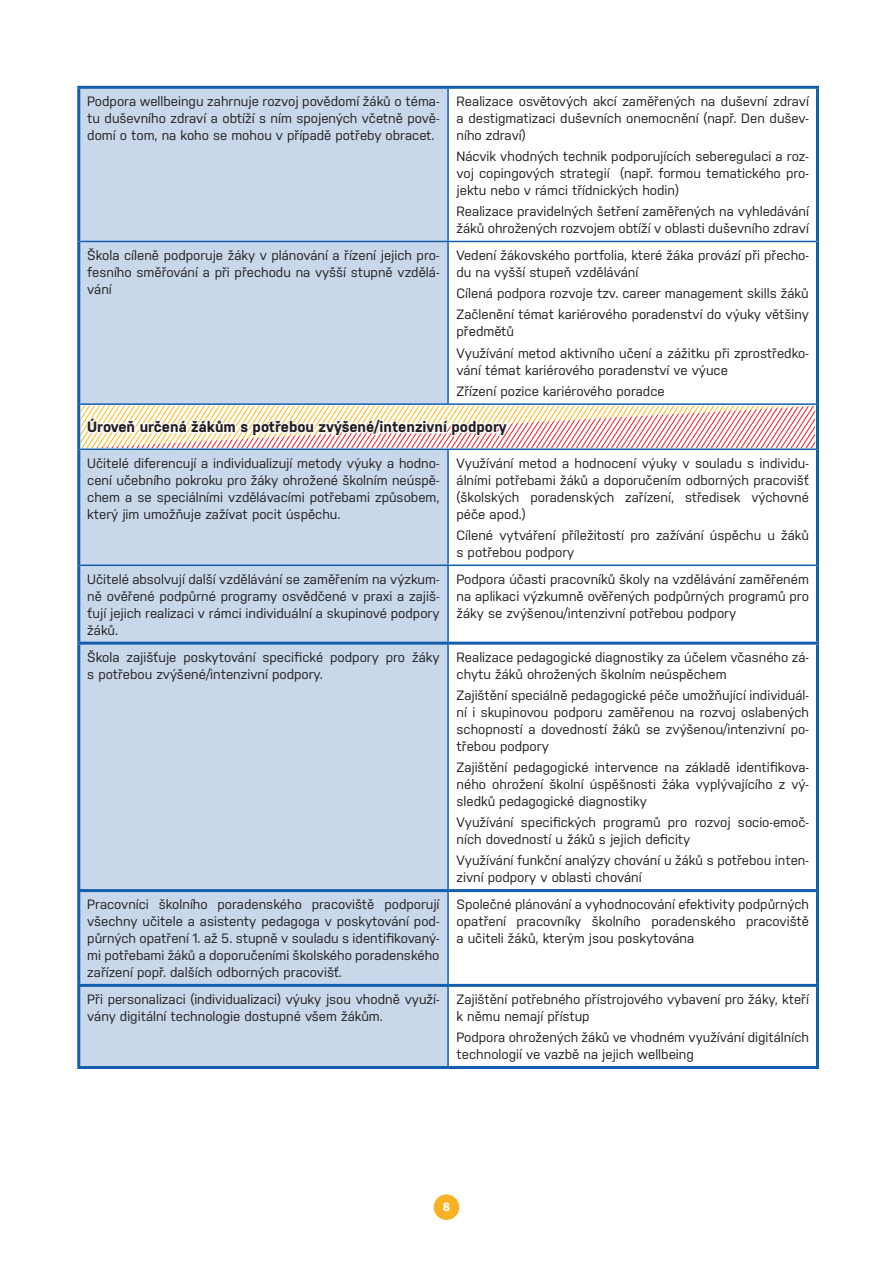
<style>
.page{position:relative;width:893px;height:1263px;background:#fff}
.page>*{position:absolute;margin:0;border:0;box-sizing:border-box;transform-origin:0 0}
.t1{font:700 15px "Nudista";color:#231f20}
.t2{font:13.5px/17px "Nudista";color:#231f20}
.t3{font:700 12px "Nudista";color:#fff}
</style>
<div class="page">
<div style="left:434px;top:1194px;width:25px;height:26px;background:#fbb125;border-radius:50%"></div>
<div style="left:80px;top:89px;width:367px;height:977px;background:#c8d7e9"></div>
<hr style="left:447px;top:89px;width:2px;height:152px;background:#135fae">
<hr style="left:80px;top:241px;width:368px;height:1px;background:#135fae">
<hr style="left:448px;top:241px;width:368px;height:1px;background:#135fae">
<hr style="left:447px;top:242px;width:2px;height:161px;background:#135fae">
<hr style="left:80px;top:403px;width:368px;height:2px;background:#135fae">
<hr style="left:448px;top:403px;width:368px;height:2px;background:#135fae">
<hr style="left:80px;top:448px;width:368px;height:2px;background:#135fae">
<hr style="left:448px;top:448px;width:368px;height:2px;background:#135fae">
<hr style="left:447px;top:450px;width:2px;height:114px;background:#135fae">
<hr style="left:80px;top:564px;width:368px;height:2px;background:#135fae">
<hr style="left:448px;top:564px;width:368px;height:2px;background:#135fae">
<hr style="left:447px;top:566px;width:2px;height:76px;background:#135fae">
<hr style="left:447px;top:645px;width:2px;height:244px;background:#135fae">
<hr style="left:447px;top:892px;width:2px;height:92px;background:#135fae">
<hr style="left:447px;top:987px;width:2px;height:79px;background:#135fae">
<hr style="left:77px;top:86px;width:371px;height:3px;background:#135fae">
<hr style="left:77px;top:89px;width:3px;height:152px;background:#135fae">
<hr style="left:448px;top:86px;width:371px;height:3px;background:#135fae">
<hr style="left:816px;top:89px;width:3px;height:152px;background:#135fae">
<hr style="left:77px;top:241px;width:3px;height:163px;background:#135fae">
<hr style="left:816px;top:241px;width:3px;height:163px;background:#135fae">
<hr style="left:77px;top:404px;width:3px;height:45px;background:#135fae">
<hr style="left:816px;top:404px;width:3px;height:45px;background:#135fae">
<hr style="left:77px;top:449px;width:3px;height:116px;background:#135fae">
<hr style="left:816px;top:449px;width:3px;height:116px;background:#135fae">
<hr style="left:77px;top:565px;width:3px;height:77px;background:#135fae">
<hr style="left:816px;top:565px;width:3px;height:77px;background:#135fae">
<hr style="left:77px;top:642px;width:371px;height:3px;background:#135fae">
<hr style="left:77px;top:645px;width:3px;height:244px;background:#135fae">
<hr style="left:448px;top:642px;width:371px;height:3px;background:#135fae">
<hr style="left:816px;top:645px;width:3px;height:244px;background:#135fae">
<hr style="left:77px;top:889px;width:371px;height:3px;background:#135fae">
<hr style="left:77px;top:892px;width:3px;height:92px;background:#135fae">
<hr style="left:448px;top:889px;width:371px;height:3px;background:#135fae">
<hr style="left:816px;top:892px;width:3px;height:92px;background:#135fae">
<hr style="left:77px;top:984px;width:371px;height:3px;background:#135fae">
<hr style="left:77px;top:987px;width:3px;height:79px;background:#135fae">
<hr style="left:448px;top:984px;width:371px;height:3px;background:#135fae">
<hr style="left:816px;top:987px;width:3px;height:79px;background:#135fae">
<hr style="left:77px;top:1066px;width:371px;height:3px;background:#135fae">
<hr style="left:448px;top:1066px;width:371px;height:3px;background:#135fae">
<svg style="left:81px;top:405px;width:734px;height:43px"></svg>
<p class="t2" style="left:87px;top:91px;width:354px;text-align:justify">Podpora wellbeingu zahrnuje rozvoj povědomí žáků o téma&shy;tu duševního zdraví a obtíží s ním spojených včetně pově&shy;domí o tom, na koho se mohou v případě potřeby obracet.</p>
<p class="t2" style="left:457px;top:91px;width:354px;text-align:justify">Realizace osvětových akcí zaměřených na duševní zdraví a destigmatizaci duševních onemocnění (např. Den dušev&shy;ního zdraví)</p>
<p class="t2" style="left:457px;top:147px;width:354px;text-align:justify">Nácvik vhodných technik podporujících seberegulaci a roz&shy;voj copingových strategií (např. formou tematického pro&shy;jektu nebo v rámci třídnických hodin)</p>
<p class="t2" style="left:457px;top:202px;width:354px">Realizace pravidelných šetření zaměřených na vyhledávání žáků ohrožených rozvojem obtíží v oblasti duševního zdraví</p>
<p class="t2" style="left:87px;top:246px;width:354px;text-align:justify">Škola cíleně podporuje žáky v plánování a řízení jejich pro&shy;fesního směřování a při přechodu na vyšší stupně vzdělá&shy;vání</p>
<p class="t2" style="left:457px;top:246px;width:354px">Vedení žákovského portfolia, které žáka provází při přecho&shy;du na vyšší stupeň vzdělávání</p>
<p class="t2" style="left:457px;top:282px;width:354px;line-height:21.1px">Cílená podpora rozvoje tzv. career management skills žáků<br>Začlenění témat kariérového poradenství do výuky většiny</p>
<p class="t2" style="left:457px;top:320px;width:354px;line-height:21.1px">předmětů<br>Využívání metod aktivního učení a zážitku při zprostředko-</p>
<p class="t2" style="left:457px;top:358px;width:273px;line-height:21.1px">vání témat kariérového poradenství ve výuce<br>Zřízení pozice kariérového poradce</p>
<p class="t1" style="left:87px;top:416px;width:421px">Úroveň určená žákům s potřebou zvýšené/intenzivní podpory</p>
<p class="t2" style="left:87px;top:453px;width:354px;text-align:justify">Učitelé diferencují a individualizují metody výuky a hodno&shy;cení učebního pokroku pro žáky ohrožené školním neúspě&shy;chem a se speciálními vzdělávacími potřebami způsobem, který jim umožňuje zažívat pocit úspěchu.</p>
<p class="t2" style="left:457px;top:453px;width:354px;text-align:justify">Využívání metod a hodnocení výuky v souladu s individu&shy;álními potřebami žáků a doporučením odborných pracovišť (školských poradenských zařízení, středisek výchovné péče apod.)</p>
<p class="t2" style="left:457px;top:525px;width:354px">Cílené vytváření příležitostí pro zažívání úspěchu u žáků s potřebou podpory</p>
<p class="t2" style="left:87px;top:569px;width:354px;text-align:justify">Učitelé absolvují další vzdělávání se zaměřením na výzkum&shy;ně ověřené podpůrné programy osvědčené v praxi a zajiš&shy;ťují jejich realizaci v rámci individuální a skupinové podpory žáků.</p>
<p class="t2" style="left:457px;top:569px;width:354px;text-align:justify">Podpora účasti pracovníků školy na vzdělávání zaměřeném na aplikaci výzkumně ověřených podpůrných programů pro žáky se zvýšenou/intenzivní potřebou podpory</p>
<p class="t2" style="left:87px;top:647px;width:354px">Škola zajišťuje poskytování specifické podpory pro žáky s potřebou zvýšené/intenzivní podpory.</p>
<p class="t2" style="left:457px;top:647px;width:354px">Realizace pedagogické diagnostiky za účelem včasného zá&shy;chytu žáků ohrožených školním neúspěchem</p>
<p class="t2" style="left:457px;top:685px;width:354px;text-align:justify">Zajištění speciálně pedagogické péče umožňující individuál&shy;ní i skupinovou podporu zaměřenou na rozvoj oslabených schopností a dovedností žáků se zvýšenou/intenzivní po&shy;třebou podpory</p>
<p class="t2" style="left:457px;top:758px;width:354px;text-align:justify">Zajištění pedagogické intervence na základě identifikova&shy;ného ohrožení školní úspěšnosti žáka vyplývajícího z vý&shy;sledků pedagogické diagnostiky</p>
<p class="t2" style="left:457px;top:813px;width:354px">Využívání specifických programů pro rozvoj socio-emoč&shy;ních dovedností u žáků s jejich deficity</p>
<p class="t2" style="left:457px;top:851px;width:354px">Využívání funkční analýzy chování u žáků s potřebou inten&shy;zivní podpory v oblasti chování</p>
<p class="t2" style="left:87px;top:895px;width:354px;text-align:justify">Pracovníci školního poradenského pracoviště podporují všechny učitele a asistenty pedagoga v poskytování pod&shy;půrných opatření 1. až 5. stupně v souladu s identifikovaný&shy;mi potřebami žáků a doporučeními školského poradenského zařízení popř. dalších odborných pracovišť.</p>
<p class="t2" style="left:457px;top:895px;width:354px;text-align:justify">Společné plánování a vyhodnocování efektivity podpůrných opatření pracovníky školního poradenského pracoviště a učiteli žáků, kterým jsou poskytována</p>
<p class="t2" style="left:87px;top:990px;width:354px">Při personalizaci (individualizaci) výuky jsou vhodně využí&shy;vány digitální technologie dostupné všem žákům.</p>
<p class="t2" style="left:457px;top:990px;width:354px">Zajištění potřebného přístrojového vybavení pro žáky, kteří k němu nemají přístup</p>
<p class="t2" style="left:457px;top:1028px;width:354px">Podpora ohrožených žáků ve vhodném využívání digitálních technologií ve vazbě na jejich wellbeing</p>
<p class="t3" style="left:443px;top:1198px;width:9px">8</p>
</div>
